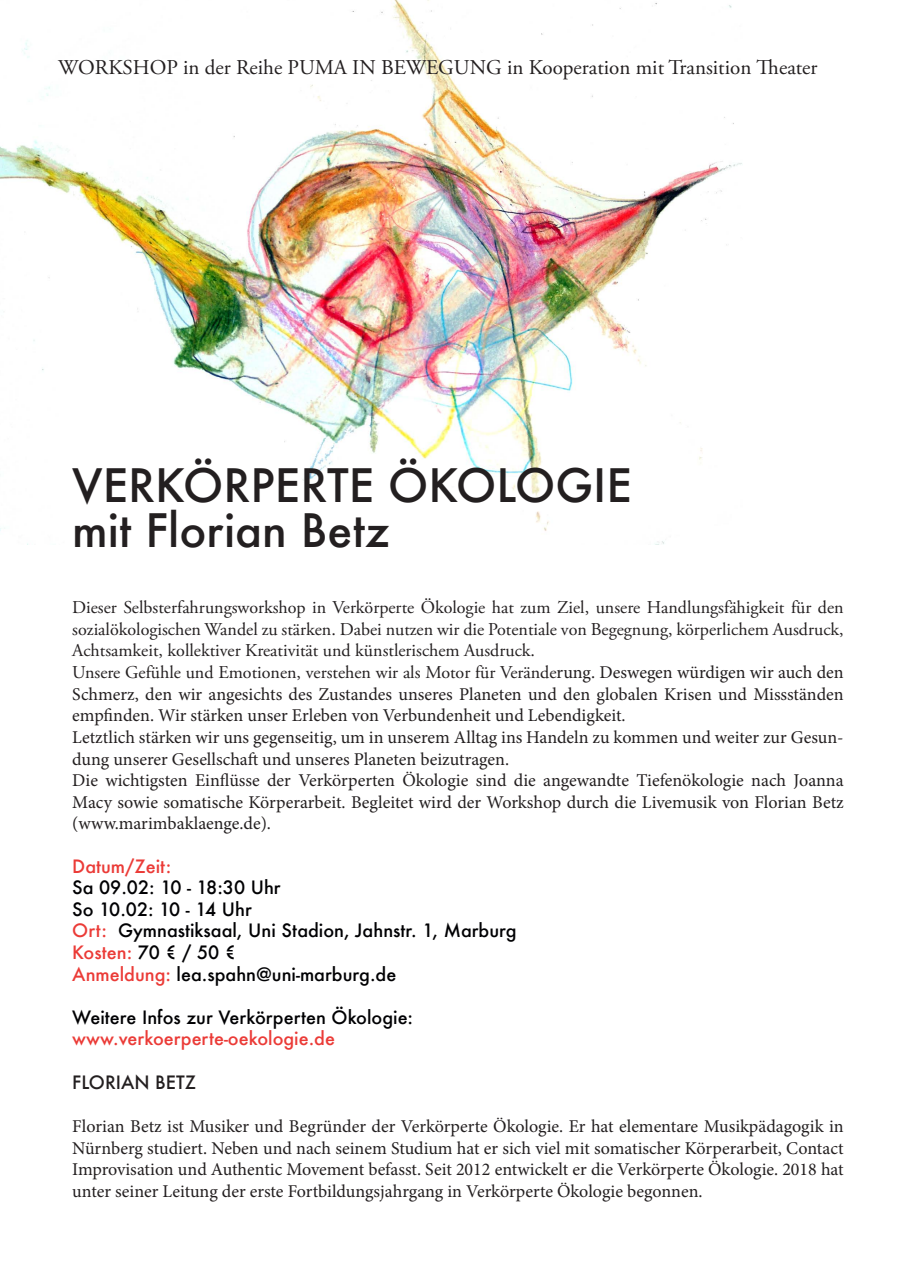
<style>
.page{position:relative;width:902px;height:1272px;background:#fff}
.page>*{position:absolute;margin:0;border:0;box-sizing:border-box;transform-origin:0 0}
.t1{font:500 45px "Futura";color:#231f20}
.t2{font:21px "Adobe Garamond Pro";color:#231f20}
.t3{font:18px/21.6px "Minion Pro";color:#231f20;text-align:justify}
.t4{font:18px/21.6px "Adobe Garamond Pro";color:#231f20;text-align:justify}
.t5{font:500 18px "Futura";color:#000003}
.t6{font:500 18px "Futura";color:#eb3b37}
.t7{font:500 18px "Futura";color:#231f20}
.s1{font-family:"Adobe Garamond Pro"}
.s2{color:#eb3b37}
.s3{color:#000003}
</style>
<div class="page">
<img style="left:0;top:0;width:742px;height:544px">
<p class="t2" style="left:58px;top:54px;width:760px">WORKSHOP in der Reihe PUMA IN BEWEGUNG in Kooperation mit Transition Theater</p>
<p class="t1" style="left:72px;top:454px;width:561px">VERKÖRPERTE ÖKOLOGIE</p>
<p class="t1" style="left:72px;top:499px;width:319px">mit Florian Betz</p>
<p class="t4" style="left:72px;top:597px;width:772px">Dieser Selbsterfahrungsworkshop in Verkörperte Ökologie hat zum Ziel, unsere Handlungsfähigkeit für den sozialökologischen Wandel zu stärken. Dabei nutzen wir die Potentiale von Begegnung, körperlichem Ausdruck, Achtsamkeit, kollektiver Kreativität und künstlerischem Ausdruck.</p>
<p class="t3" style="left:72px;top:661px;width:772px"><span class="s1">Unsere Gefühle und Emotionen, verstehen wir als Motor für Verände</span>rung. Deswegen würdigen wir auch den Schmerz, den wir angesichts des Zustandes unseres Planeten und den globalen Krisen und Missständen empfinden. Wir stärken unser Erleben von Verbundenheit und Lebendigkeit.</p>
<p class="t3" style="left:72px;top:726px;width:772px">Letztlich stärken wir uns gegenseitig, um in unserem Alltag ins Handeln zu kommen und weiter zur Gesun&shy;dung unserer Gesellschaft und unseres Planeten beizutragen.</p>
<p class="t3" style="left:72px;top:769px;width:772px">Die wichtigsten Einflüsse der Verkörperten Ökologie sind die angewandte Tiefenökologie nach Joanna Macy sowie somatische Körperarbeit. Begleitet wird der Workshop durch die Livemusik von Florian Betz (www.marimbaklaenge.de).</p>
<p class="t6" style="left:72px;top:853px;width:100px">Datum/Zeit:</p>
<p class="t5" style="left:72px;top:875px;width:210px">Sa 09.02: 10 - 18:30 Uhr</p>
<p class="t5" style="left:72px;top:896px;width:181px">So 10.02: 10 - 14 Uhr</p>
<p class="t5" style="left:72px;top:918px;width:446px"><span class="s2">Ort:</span> Gymnastiksaal, Uni Stadion, Jahnstr. 1, Marburg</p>
<p class="t6" style="left:72px;top:940px;width:165px">Kosten: <span class="s3">70 € / 50 €</span></p>
<p class="t5" style="left:72px;top:961px;width:325px"><span class="s2">Anmeldung:</span> lea.spahn@uni-marburg.de</p>
<p class="t5" style="left:72px;top:1004px;width:342px">Weitere Infos zur Verkörperten Ökologie:</p>
<p class="t6" style="left:72px;top:1026px;width:264px">www.verkoerperte-oekologie.de</p>
<p class="t7" style="left:72px;top:1069px;width:125px">FLORIAN BETZ</p>
<p class="t3" style="left:72px;top:1115px;width:772px">Florian Betz ist Musiker und Begründer der Verkörperte Ökologie. Er hat elementare Musikpädagogik in Nürnberg studiert. Neben und nach seinem Studium hat er sich viel mit somatischer Körperarbeit, Contact Improvisation und Authentic Movement befasst. Seit 2012 entwickelt er die Verkörperte Ökologie. 2018 hat unter seiner Leitung der erste Fortbildungsjahrgang in Verkörperte Ökologie begonnen.</p>
</div>
